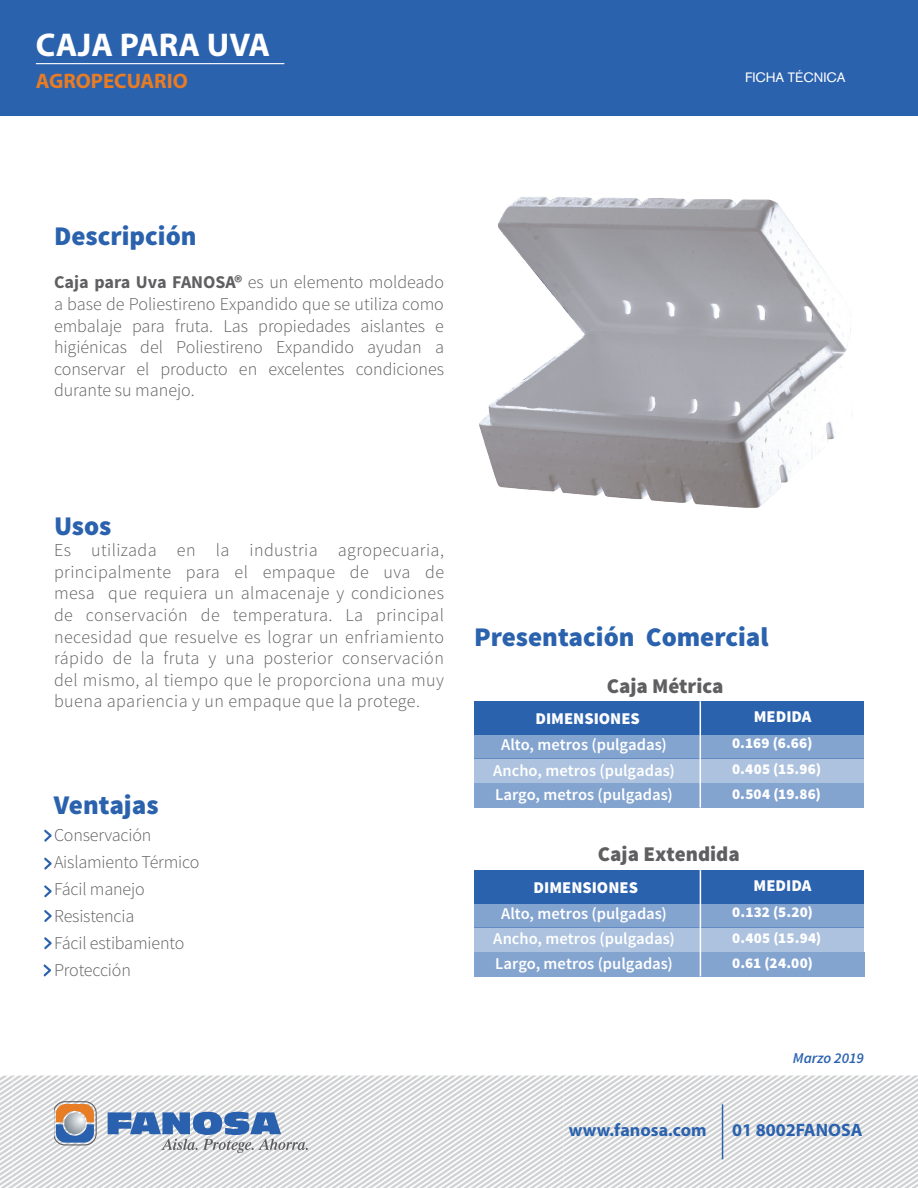
<style>
.page{position:relative;width:918px;height:1188px;background:#fff}
.page>*{position:absolute;margin:0;border:0;box-sizing:border-box;transform-origin:0 0}
.t1{font:700 33px "Myriad Pro";color:#fff}
.t2{font:900 27px "Source Sans Pro";color:#2b62ae}
.t3{font:900 21px "Source Sans Pro";color:#5f5f62}
.t4{font:700 21px "Myriad Pro";color:#e87c24}
.t5{font:300 18px/21.6px "Source Sans Pro";letter-spacing:-.01em;color:#5f5f62;text-align:justify}
.t6{font:700 18px "Myriad Pro";color:#2b62ae}
.t7{font:600 16.5px "Source Sans Pro";color:#fff}
.t8{font:900 16.5px "Source Sans Pro";color:#fff}
.t9{font:900 15px/25.5px "Source Sans Pro";letter-spacing:.015em;color:#fff}
.t10{font:italic 600 15px "Source Sans Pro";color:#2b62ae}
.t11{font:13.5px "Akzidenz Grotesk BQ";color:#fff}
.s1{font-weight:700}
</style>
<div class="page">
<div style="left:0;top:0;width:918px;height:115px;background:#2b62ae"></div>
<hr style="left:36px;top:63px;width:248px;height:1px;background:#fff">
<svg style="left:0;top:1075px;width:918px;height:113px"></svg>
<svg style="left:64px;top:1113px;width:22px;height:21px"></svg>
<svg style="left:44px;top:830px;width:8px;height:12px"></svg>
<svg style="left:44px;top:857px;width:8px;height:13px"></svg>
<svg style="left:44px;top:885px;width:8px;height:12px"></svg>
<svg style="left:44px;top:910px;width:8px;height:12px"></svg>
<svg style="left:44px;top:937px;width:8px;height:12px"></svg>
<svg style="left:43px;top:964px;width:8px;height:13px"></svg>
<div style="left:474px;top:701px;width:390px;height:34px;background:#2b62ae"></div>
<div style="left:474px;top:870px;width:390px;height:33px;background:#2b62ae"></div>
<div style="left:474px;top:734px;width:390px;height:24px;background:#84a4d0"></div>
<div style="left:474px;top:903px;width:390px;height:24px;background:#84a4d0"></div>
<div style="left:474px;top:783px;width:390px;height:25px;background:#84a4d0"></div>
<div style="left:474px;top:952px;width:390px;height:24px;background:#84a4d0"></div>
<div style="left:474px;top:758px;width:390px;height:25px;background:#acc2df"></div>
<div style="left:474px;top:927px;width:390px;height:25px;background:#acc2df"></div>
<hr style="left:700px;top:701px;width:1px;height:107px;background:#fff">
<hr style="left:700px;top:870px;width:1px;height:106px;background:#fff">
<img style="left:479px;top:197px;width:374px;height:311px">
<h1 class="t1" style="left:36px;top:24px;width:236px">CAJA PARA UVA</h1>
<p class="t4" style="left:36px;top:67px;width:153px">AGROPECUARIO</p>
<p class="t11" style="left:745px;top:70px;width:102px">FICHA TÉCNICA</p>
<h2 class="t2" style="left:54px;top:219px;width:144px">Descripción</h2>
<p class="t5" style="left:54px;top:272px;width:392px"><span class="s1">Caja para Uva FANOSA®</span> es un elemento moldeado a base de Poliestireno Expandido que se utiliza como embalaje para fruta. Las propiedades aislantes e higiénicas del Poliestireno Expandido ayudan a conservar el producto en excelentes condiciones durante su manejo.</p>
<h2 class="t2" style="left:54px;top:508px;width:59px">Usos</h2>
<p class="t5" style="left:54px;top:539px;width:392px">Es utilizada en la industria agropecuaria, principalmente para el empaque de uva de mesa que requiera un almacenaje y condiciones de conservación de temperatura. La principal necesidad que resuelve es lograr un enfriamiento rápido de la fruta y una posterior conservación del mismo, al tiempo que le proporciona una muy buena apariencia y un empaque que la protege.</p>
<h2 class="t2" style="left:54px;top:788px;width:106px">Ventajas</h2>
<p class="t5" style="left:54px;top:822px;width:147px;line-height:27px;text-align:left">Conservación<br>Aislamiento Térmico<br>Fácil manejo<br>Resistencia<br>Fácil estibamiento<br>Protección</p>
<h2 class="t2" style="left:474px;top:620px;width:296px">Presentación Comercial</h2>
<p class="t3" style="left:607px;top:672px;width:118px">Caja Métrica</p>
<p class="t8" style="left:536px;top:708px;width:106px">DIMENSIONES</p>
<p class="t7" style="left:501px;top:734px;width:167px">Alto, metros (pulgadas)</p>
<p class="t7" style="left:493px;top:760px;width:183px">Ancho, metros (pulgadas)</p>
<p class="t7" style="left:495px;top:784px;width:179px">Largo, metros (pulgadas)</p>
<p class="t8" style="left:754px;top:706px;width:59px">MEDIDA</p>
<p class="t9" style="left:732px;top:731px;width:90px">0.169 (6.66)<br>0.405 (15.96)<br>0.504 (19.86)</p>
<p class="t3" style="left:598px;top:840px;width:143px">Caja Extendida</p>
<p class="t8" style="left:534px;top:877px;width:106px">DIMENSIONES</p>
<p class="t8" style="left:754px;top:875px;width:59px">MEDIDA</p>
<p class="t7" style="left:501px;top:903px;width:167px">Alto, metros (pulgadas)</p>
<p class="t7" style="left:493px;top:929px;width:183px">Ancho, metros (pulgadas)</p>
<p class="t7" style="left:495px;top:953px;width:179px">Largo, metros (pulgadas)</p>
<p class="t9" style="left:732px;top:900px;width:91px">0.132 (5.20)<br>0.405 (15.94)<br>0.61 (24.00)</p>
<p class="t10" style="left:793px;top:1049px;width:72px">Marzo 2019</p>
<p class="t6" style="left:569px;top:1118px;width:139px">www.fanosa.com</p>
<p class="t6" style="left:732px;top:1118px;width:132px">01 8002FANOSA</p>
</div>
